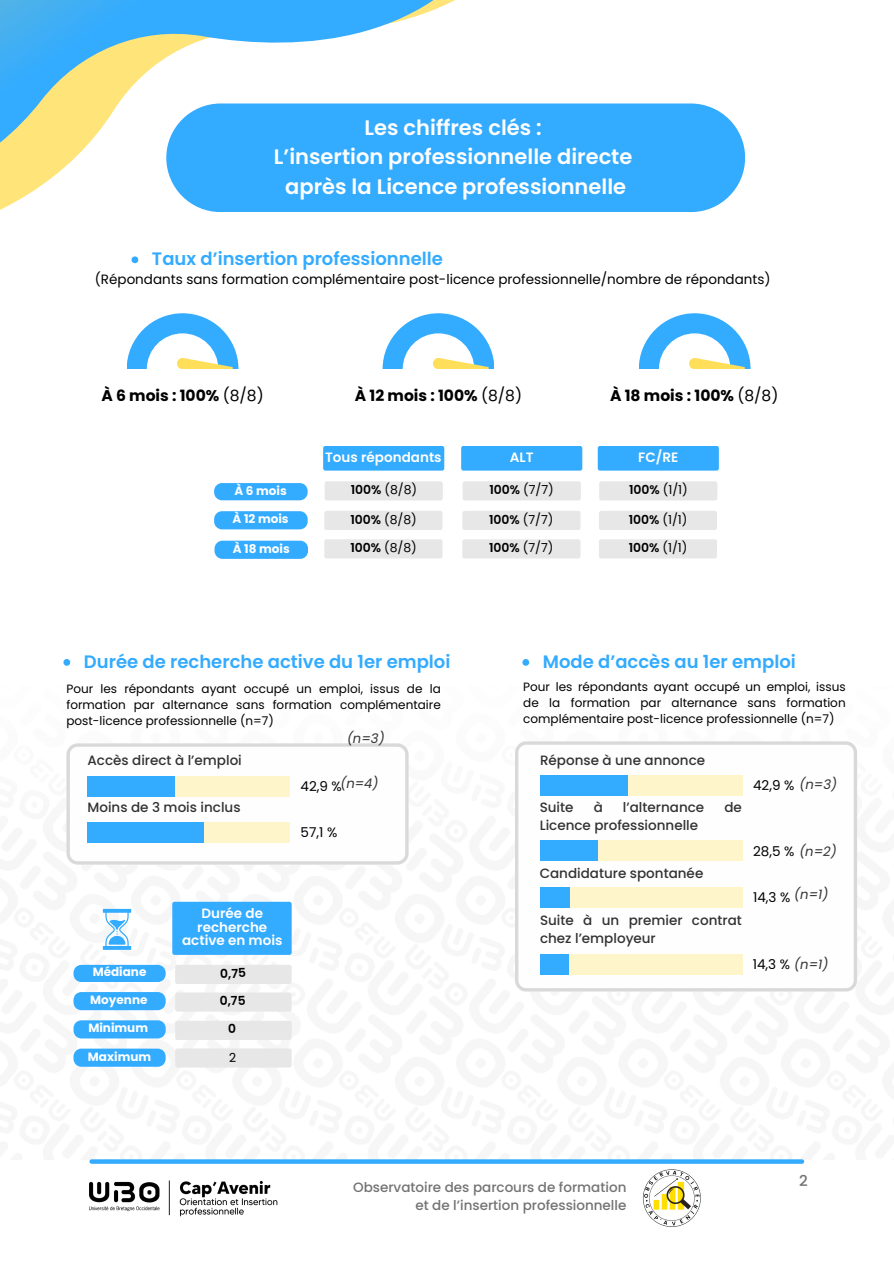
<style>
.page{position:relative;width:894px;height:1264px;background:#fff}
.page>*{position:absolute;margin:0;border:0;box-sizing:border-box;transform-origin:0 0}
.t1{font:600 21px/29.2px "Poppins";color:#fefefe;text-align:center}
.t2{font:600 18px "Poppins";color:#33abff}
.t3{font:700 15.45px "Poppins";color:#000}
.t4{font:500 15px "Poppins";color:#737373}
.t5{font:500 13.5px/18px "Poppins";color:#323232}
.t6{font:13.5px "Poppins";color:#000}
.t7{font:500 13.5px/18px "Poppins";color:#737373;text-align:right}
.t8{font:600 13.5px/13.5px "Poppins";color:#fefefe;text-align:center}
.t9{font:italic 13.2px "Poppins";color:#323232}
.t10{font:12.3px "Poppins";color:#000}
.t11{font:600 12.3px "Poppins";color:#000}
.t12{font:12px/16px "Poppins";color:#000;text-align:justify}
.t13{font:700 12px "Poppins";color:#fefefe}
.s1{font-weight:400}
.s2{font-weight:600}
.s3{font-style:italic;font-size:13.2px;color:#323232}
</style>
<div class="page">
<svg style="left:0;top:0;width:455px;height:369px"></svg>
<img style="left:65px;top:661px;width:793px;height:407px">
<svg style="left:92px;top:1159px;width:709px;height:4px;background:#42b0fe"></svg>
<div style="left:166px;top:103px;width:579px;height:109px;background:#33abff;border-radius:54px"></div>
<svg style="left:131px;top:256px;width:7px;height:7px"></svg>
<svg style="left:127px;top:313px;width:111px;height:56px"></svg>
<svg style="left:382px;top:313px;width:112px;height:56px"></svg>
<svg style="left:639px;top:313px;width:111px;height:56px"></svg>
<svg style="left:63px;top:659px;width:7px;height:6px"></svg>
<svg style="left:522px;top:659px;width:7px;height:6px"></svg>
<svg style="left:66px;top:743px;width:342px;height:121px"></svg>
<div style="left:87px;top:776px;width:203px;height:20px;background:#fff5cb"></div>
<div style="left:87px;top:776px;width:87px;height:20px;background:#33abff"></div>
<div style="left:87px;top:822px;width:203px;height:20px;background:#fff5cb"></div>
<div style="left:87px;top:822px;width:116px;height:20px;background:#33abff"></div>
<svg style="left:515px;top:741px;width:341px;height:250px"></svg>
<div style="left:540px;top:775px;width:202px;height:20px;background:#fff5cb"></div>
<div style="left:540px;top:775px;width:87px;height:20px;background:#33abff"></div>
<div style="left:540px;top:840px;width:202px;height:21px;background:#fff5cb"></div>
<div style="left:540px;top:840px;width:57px;height:21px;background:#33abff"></div>
<div style="left:540px;top:887px;width:202px;height:21px;background:#fff5cb"></div>
<div style="left:540px;top:887px;width:29px;height:21px;background:#33abff"></div>
<div style="left:539px;top:954px;width:203px;height:20px;background:#fff5cb"></div>
<div style="left:539px;top:954px;width:29px;height:20px;background:#33abff"></div>
<div style="left:323px;top:446px;width:121px;height:24px;background:#33abff;border-radius:2px"></div>
<div style="left:214px;top:511px;width:93px;height:18px;background:#33abff;border-radius:8px"></div>
<div style="left:214px;top:483px;width:93px;height:17px;background:#33abff;border-radius:8px"></div>
<div style="left:214px;top:540px;width:94px;height:19px;background:#33abff;border-radius:8px"></div>
<div style="left:461px;top:446px;width:121px;height:24px;background:#33abff;border-radius:2px"></div>
<div style="left:597px;top:446px;width:121px;height:24px;background:#33abff;border-radius:2px"></div>
<div style="left:324px;top:481px;width:118px;height:19px;background:#e7e7e7;border-radius:2px"></div>
<div style="left:462px;top:481px;width:118px;height:19px;background:#e7e7e7;border-radius:2px"></div>
<div style="left:599px;top:481px;width:118px;height:19px;background:#e7e7e7;border-radius:2px"></div>
<div style="left:324px;top:511px;width:118px;height:19px;background:#e7e7e7;border-radius:2px"></div>
<div style="left:462px;top:511px;width:118px;height:19px;background:#e7e7e7;border-radius:2px"></div>
<div style="left:598px;top:511px;width:118px;height:19px;background:#e7e7e7;border-radius:2px"></div>
<div style="left:324px;top:539px;width:118px;height:19px;background:#e7e7e7;border-radius:2px"></div>
<div style="left:462px;top:539px;width:118px;height:19px;background:#e7e7e7;border-radius:2px"></div>
<div style="left:598px;top:539px;width:118px;height:19px;background:#e7e7e7;border-radius:2px"></div>
<svg style="left:73px;top:992px;width:93px;height:18px;background:#3baefe"></svg>
<svg style="left:73px;top:964px;width:93px;height:18px;background:#44b2fe"></svg>
<svg style="left:73px;top:1020px;width:93px;height:18px;background:#3eaffe"></svg>
<svg style="left:73px;top:1048px;width:93px;height:18px;background:#40b0fe"></svg>
<div style="left:172px;top:901px;width:119px;height:53px;background:#33abff;border-radius:2px"></div>
<div style="left:175px;top:964px;width:116px;height:20px;background:#e7e7e7;border-radius:2px"></div>
<div style="left:175px;top:992px;width:116px;height:19px;background:#e7e7e7;border-radius:2px"></div>
<div style="left:175px;top:1020px;width:116px;height:19px;background:#e7e7e7;border-radius:2px"></div>
<div style="left:175px;top:1048px;width:116px;height:19px;background:#e7e7e7;border-radius:2px"></div>
<svg style="left:103px;top:908px;width:28px;height:41px"></svg>
<img style="left:89px;top:1180px;width:188px;height:36px">
<img style="left:642px;top:1169px;width:59px;height:58px">
<p class="t1" style="left:274px;top:113px;width:360px">Les chiffres clés :<br>L’insertion professionnelle directe après la Licence professionnelle</p>
<p class="t2" style="left:152px;top:246px;width:292px">Taux d’insertion professionnelle</p>
<p class="t6" style="left:95px;top:270px;width:677px">(Répondants sans formation complémentaire post-licence professionnelle/nombre de répondants)</p>
<h1 class="t3" style="left:101px;top:385px;width:164px">À 6 mois : 100% <span class="s1">(8/8)</span></h1>
<p class="t3" style="left:355px;top:385px;width:169px">À 12 mois : 100% <span class="s1">(8/8)</span></p>
<h6 class="t3" style="left:610px;top:385px;width:170px">À 18 mois : 100% <span class="s1">(8/8)</span></h6>
<h6 class="t13" style="left:234px;top:482px;width:54px">À 6 mois</h6>
<h6 class="t13" style="left:232px;top:510px;width:58px">À 12 mois</h6>
<p class="t13" style="left:233px;top:540px;width:58px">À 18 mois</p>
<h6 class="t8" style="left:325px;top:450px;width:118px">Tous répondants</h6>
<p class="t8" style="left:509px;top:450px;width:25px">ALT</p>
<p class="t8" style="left:638px;top:450px;width:42px">FC/RE</p>
<p class="t10" style="left:350px;top:481px;width:68px"><span class="s2">100%</span> (8/8)</p>
<p class="t10" style="left:489px;top:481px;width:66px"><span class="s2">100%</span> (7/7)</p>
<p class="t10" style="left:629px;top:481px;width:60px"><span class="s2">100%</span> (1/1)</p>
<p class="t10" style="left:350px;top:511px;width:68px"><span class="s2">100%</span> (8/8)</p>
<p class="t10" style="left:489px;top:511px;width:66px"><span class="s2">100%</span> (7/7)</p>
<p class="t10" style="left:628px;top:511px;width:60px"><span class="s2">100%</span> (1/1)</p>
<p class="t10" style="left:350px;top:539px;width:68px"><span class="s2">100%</span> (8/8)</p>
<p class="t10" style="left:489px;top:539px;width:66px"><span class="s2">100%</span> (7/7)</p>
<p class="t10" style="left:628px;top:539px;width:60px"><span class="s2">100%</span> (1/1)</p>
<p class="t2" style="left:84px;top:649px;width:368px">Durée de recherche active du 1er emploi</p>
<h3 class="t2" style="left:542px;top:649px;width:254px">Mode d’accès au 1er emploi</h3>
<h3 class="t12" style="left:66px;top:681px;width:376px">Pour les répondants ayant occupé un emploi, issus de la formation par alternance sans formation complémentaire post-licence professionnelle (n=7)</h3>
<h3 class="t5" style="left:87px;top:751px;width:156px">Accès direct à l’emploi</h3>
<p class="t9" style="left:347px;top:729px;width:39px">(n=3)</p>
<p class="t5" style="left:87px;top:798px;width:154px">Moins de 3 mois inclus</p>
<p class="t9" style="left:340px;top:774px;width:40px">(n=4)</p>
<p class="t6" style="left:300px;top:776px;width:43px">42,9 %</p>
<p class="t6" style="left:300px;top:823px;width:38px">57,1 %</p>
<p class="t13" style="left:93px;top:963px;width:55px">Médiane</p>
<h5 class="t13" style="left:90px;top:990px;width:59px">Moyenne</h5>
<h5 class="t13" style="left:88px;top:1019px;width:61px">Minimum</h5>
<p class="t13" style="left:88px;top:1048px;width:65px">Maximum</p>
<h5 class="t8" style="left:182px;top:906px;width:102px">Durée de recherche active en mois</h5>
<p class="t11" style="left:220px;top:964px;width:27px;rotate:-1deg">0,75</p>
<p class="t11" style="left:219px;top:991px;width:27px;rotate:-1deg">0,75</p>
<h5 class="t12" style="left:523px;top:678px;width:324px">Pour les répondants ayant occupé un emploi, issus de la formation par alternance sans formation complémentaire post-licence professionnelle (n=7)</h5>
<h6 class="t5" style="left:540px;top:751px;width:166px">Réponse à une annonce</h6>
<h6 class="t5" style="left:539px;top:798px;width:35px">Suite</h6>
<h6 class="t5" style="left:593px;top:798px;width:11px">à</h6>
<h6 class="t5" style="left:622px;top:798px;width:83px">l’alternance</h6>
<h6 class="t5" style="left:724px;top:798px;width:19px">de</h6>
<h6 class="t5" style="left:539px;top:816px;width:160px">Licence professionnelle</h6>
<h6 class="t5" style="left:539px;top:864px;width:165px">Candidature spontanée</h6>
<h6 class="t5" style="left:540px;top:910px;width:203px">Suite à un premier contrat chez l’employeur</h6>
<h6 class="t6" style="left:753px;top:775px;width:85px">42,9 % <span class="s3">(n=3)</span></h6>
<h4 class="t6" style="left:753px;top:841px;width:85px">28,5 % <span class="s3">(n=2)</span></h4>
<p class="t6" style="left:753px;top:888px;width:39px">14,3 %</p>
<h6 class="t9" style="left:794px;top:885px;width:36px">(n=1)</h6>
<h4 class="t6" style="left:752px;top:955px;width:77px">14,3 % <span class="s3">(n=1)</span></h4>
<p class="t7" style="left:353px;top:1178px;width:275px">Observatoire des parcours de formation et de l’insertion professionnelle</p>
<p class="t4" style="left:799px;top:1170px;width:10px">2</p>
</div>
